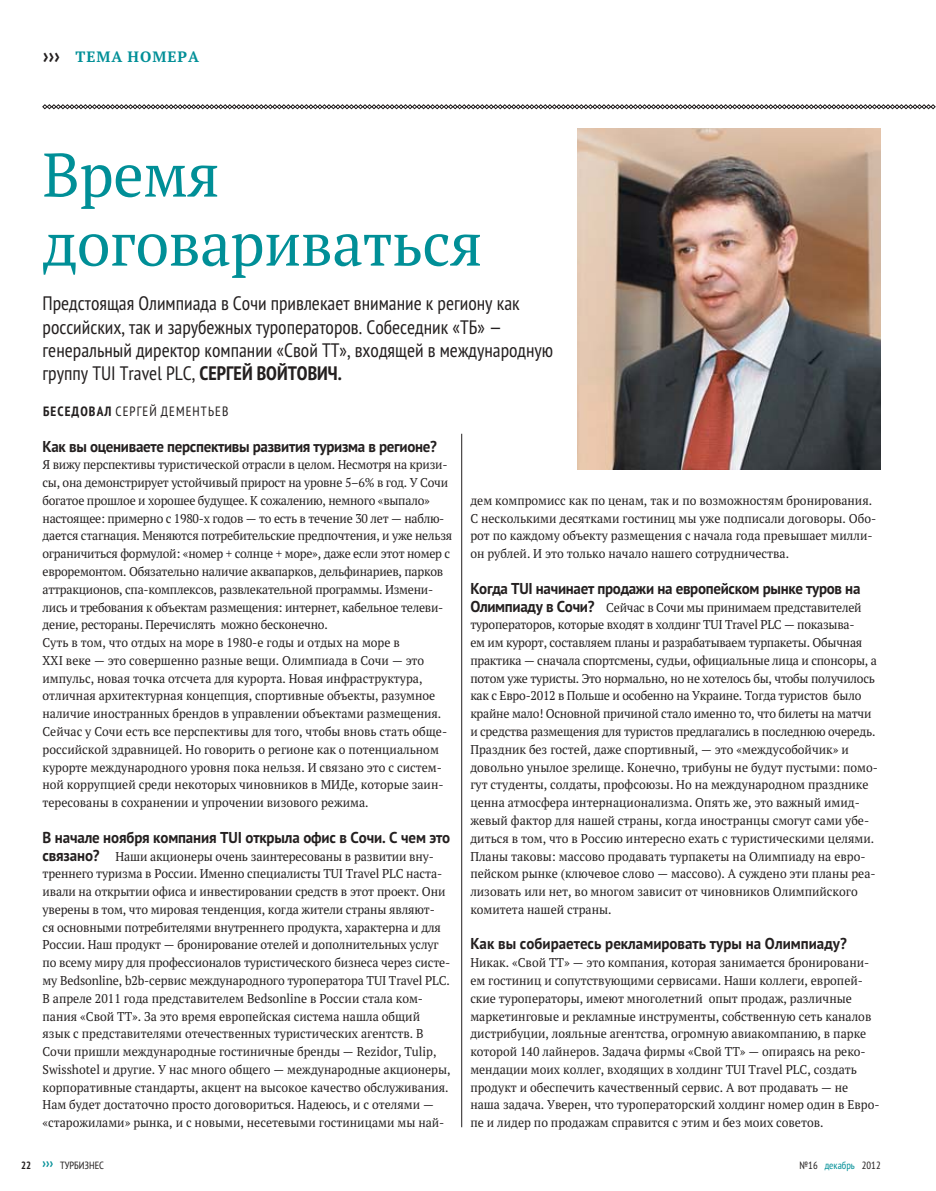
<style>
.page{position:relative;width:936px;height:1191px;background:#fff}
.page>*{position:absolute;margin:0;border:0;box-sizing:border-box;transform-origin:0 0}
.t1{font:61.5px/69px "PT Serif Pro";letter-spacing:-.01em;color:#008f97}
.t2{font:condensed 19.5px/23.4px "PT Sans Pro";color:#231f1f}
.t3{font:700 15.75px "PT Sans Pro";letter-spacing:-.02em;color:#231f1f;scale:.95 1}
.t4{font:700 15.75px "PT Sans Pro";color:#231f1f;scale:.95 1}
.t5{font:700 15px "PT Serif Pro";letter-spacing:.07em;color:#008f97}
.t6{font:condensed 13.5px "PT Sans Pro";letter-spacing:.08em;color:#231f1f}
.t7{font:12.75px/17.9px "PT Serif Pro";color:#231f1f;scale:.95 1}
.t8{font:12.75px/17.9px "PT Serif Pro";letter-spacing:-.02em;color:#231f1f;scale:.95 1}
.t9{font:condensed 10.5px "PT Sans Pro";color:#231f1f}
.s1{font-family:"PT Sans Pro";font-stretch:condensed;font-size:21px;color:#231f1f}
.s2{font-weight:700}
.s3{font-family:"PT Sans Pro";font-weight:700;font-size:15.75px}
.s4{font-weight:700;font-size:13.5px;color:#008f97}
.s5{color:#008f97}
</style>
<div class="page">
<svg style="left:42px;top:104px;width:893px;height:5px"></svg>
<img style="left:577px;top:128px;width:303px;height:341px">
<hr style="left:461px;top:434px;width:1px;height:693px;background:#231f1f">
<p class="t5" style="left:43px;top:51px;width:157px"><span class="s1">›››</span> ТЕМА НОМЕРА</p>
<h1 class="t1" style="left:43px;top:147px;width:441px">Время договариваться</h1>
<p class="t2" style="left:43px;top:294px;width:512px">Предстоящая Олимпиада в Сочи привлекает внимание к региону как российских, так и зарубежных туроператоров. Собеседник «ТБ» — генеральный директор компании «Свой ТТ», входящей в международную группу TUI Travel PLC, <span class="s2">СЕРГЕЙ ВОЙТОВИЧ.</span></p>
<p class="t6" style="left:43px;top:406px;width:187px"><span class="s2">БЕСЕДОВАЛ</span> СЕРГЕЙ ДЕМЕНТЬЕВ</p>
<p class="t3" style="left:43px;top:440px;width:417px">Как вы оцениваете перспективы развития туризма в регионе?</p>
<p class="t8" style="left:43px;top:457px;width:433px">Я вижу перспективы туристической отрасли в целом. Несмотря на кризи&shy;сы, она демонстрирует устойчивый прирост на уровне 5–6% в год. У Сочи богатое прошлое и хорошее будущее. К сожалению, немного «выпало» настоящее: примерно с 1980-х годов — то есть в течение 30 лет — наблю&shy;дается стагнация. Меняются потребительские предпочтения, и уже нельзя ограничиться формулой: «номер + солнце + море», даже если этот номер с евроремонтом. Обязательно наличие аквапарков, дельфинариев, парков аттракционов, спа-комплексов, развлекательной программы. Измени&shy;лись и требования к объектам размещения: интернет, кабельное телеви&shy;дение, рестораны. Перечислять можно бесконечно.<br>Суть в том, что отдых на море в 1980-е годы и отдых на море в<br>XXI веке — это совершенно разные вещи. Олимпиада в Сочи — это импульс, новая точка отсчета для курорта. Новая инфраструктура, отличная архитектурная концепция, спортивные объекты, разумное наличие иностранных брендов в управлении объектами размещения.<br>Сейчас у Сочи есть все перспективы для того, чтобы вновь стать обще&shy;российской здравницей. Но говорить о регионе как о потенциальном курорте международного уровня пока нельзя. И связано это с систем&shy;ной коррупцией среди некоторых чиновников в МИДе, которые заин&shy;тересованы в сохранении и упрочении визового режима.</p>
<p class="t3" style="left:43px;top:832px;width:431px">В начале ноября компания TUI открыла офис в Сочи. С чем это</p>
<p class="t7" style="left:43px;top:849px;width:431px"><span class="s3">связано?</span> Наши акционеры очень заинтересованы в развитии вну&shy;треннего туризма в России. Именно специалисты TUI Travel PLC наста&shy;ивали на открытии офиса и инвестировании средств в этот проект. Они уверены в том, что мировая тенденция, когда жители страны являют-<br>ся основными потребителями внутреннего продукта, характерна и для России. Наш продукт — бронирование отелей и дополнительных услуг по всему миру для профессионалов туристического бизнеса через систе&shy;му Bedsonline, b2b-сервис международного туроператора TUI Travel PLC.<br>В апреле 2011 года представителем Bedsonline в России стала ком&shy;пания «Свой ТТ». За это время европейская система нашла общий язык с представителями отечественных туристических агентств. В Сочи пришли международные гостиничные бренды — Rezidor, Tulip, Swisshotel и другие. У нас много общего — международные акционеры, корпоративные стандарты, акцент на высокое качество обслуживания.<br>Нам будет достаточно просто договориться. Надеюсь, и с отелями — «старожилами» рынка, и с новыми, несетевыми гостиницами мы най-</p>
<p class="t7" style="left:470px;top:493px;width:429px">дем компромисс как по ценам, так и по возможностям бронирования.<br>С несколькими десятками гостиниц мы уже подписали договоры. Обо&shy;рот по каждому объекту размещения с начала года превышает милли&shy;он рублей. И это только начало нашего сотрудничества.</p>
<p class="t3" style="left:470px;top:583px;width:412px">Когда TUI начинает продажи на европейском рынке туров на</p>
<p class="t7" style="left:470px;top:600px;width:431px"><span class="s3">Олимпиаду в Сочи?</span> Сейчас в Сочи мы принимаем представителей туроператоров, которые входят в холдинг TUI Travel PLC — показыва-<br>ем им курорт, составляем планы и разрабатываем турпакеты. Обычная практика — сначала спортсмены, судьи, официальные лица и спонсоры, а потом уже туристы. Это нормально, но не хотелось бы, чтобы получилось как с Евро-2012 в Польше и особенно на Украине. Тогда туристов было крайне мало! Основной причиной стало именно то, что билеты на матчи и средства размещения для туристов предлагались в последнюю очередь.<br>Праздник без гостей, даже спортивный, — это «междусобойчик» и довольно унылое зрелище. Конечно, трибуны не будут пустыми: помо&shy;гут студенты, солдаты, профсоюзы. Но на международном празднике ценна атмосфера интернационализма. Опять же, это важный имид&shy;жевый фактор для нашей страны, когда иностранцы смогут сами убе&shy;диться в том, что в Россию интересно ехать с туристическими целями.<br>Планы таковы: массово продавать турпакеты на Олимпиаду на евро&shy;пейском рынке (ключевое слово — массово). А суждено эти планы реа&shy;лизовать или нет, во многом зависит от чиновников Олимпийского комитета нашей страны.</p>
<p class="t4" style="left:470px;top:938px;width:398px">Как вы собираетесь рекламировать туры на Олимпиаду?</p>
<p class="t7" style="left:470px;top:955px;width:432px">Никак. «Свой ТТ» — это компания, которая занимается бронировани&shy;ем гостиниц и сопутствующими сервисами. Наши коллеги, европей&shy;ские туроператоры, имеют многолетний опыт продаж, различные маркетинговые и рекламные инструменты, собственную сеть каналов дистрибуции, лояльные агентства, огромную авиакомпанию, в парке которой 140 лайнеров. Задача фирмы «Свой ТТ» — опираясь на реко&shy;мендации моих коллег, входящих в холдинг TUI Travel PLC, создать продукт и обеспечить качественный сервис. А вот продавать — не наша задача. Уверен, что туроператорский холдинг номер один в Евро&shy;пе и лидер по продажам справится с этим и без моих советов.</p>
<p class="t9" style="left:21px;top:1161px;width:84px"><span class="s2">22</span> <span class="s4">›››</span> ТУРБИЗНЕС</p>
<p class="t9" style="left:800px;top:1161px;width:83px">№16 <span class="s5">декабрь</span> 2012</p>
</div>
